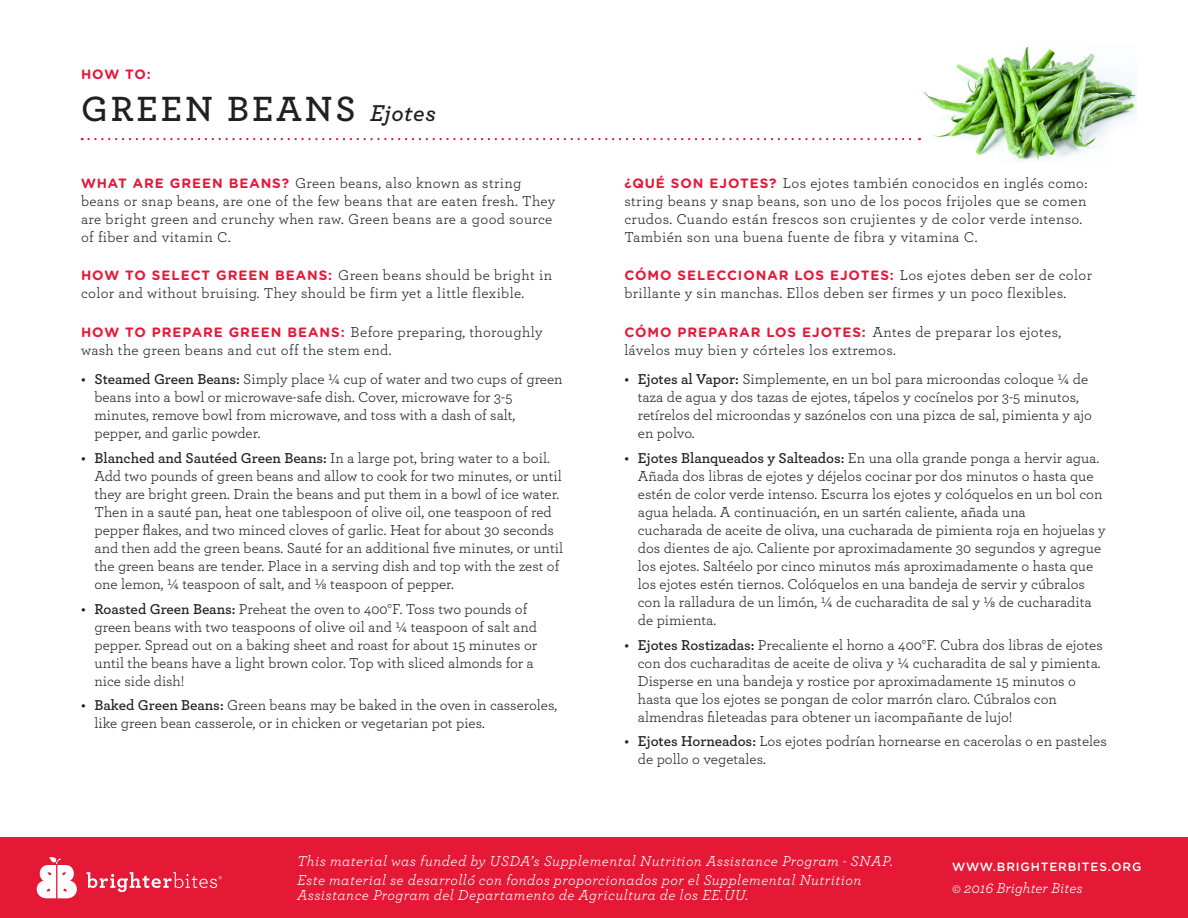
<style>
.page{position:relative;width:1188px;height:918px;background:#fff}
.page>*{position:absolute;margin:0;border:0;box-sizing:border-box;transform-origin:0 0}
.t1{font:600 36.75px "Archer";letter-spacing:.08em;color:#231f20}
.t2{font:15px/18px "Archer";color:#231f20}
.t3{font:15px/18px "Archer";letter-spacing:.025em;color:#231f20}
.t4{font:italic 15px/15px "Archer";letter-spacing:.03em;color:#fff}
.t5{font:italic 15px "Archer";color:#fff}
.t6{font:700 13.5px "Gotham Rounded";letter-spacing:.07em;color:#e51836}
.t7{font:500 12px "Gotham Rounded";letter-spacing:.07em;color:#fff}
.s1{font-style:italic;font-size:24px}
.s2{font-family:"Gotham Rounded";font-weight:700;font-size:13.5px;color:#e51836}
.s3{font-weight:600}
.s4{font-family:"Archer";font-weight:400;font-size:15px;color:#231f20}
</style>
<div class="page">
<img style="left:924px;top:46px;width:212px;height:115px">
<div style="left:0;top:838px;width:1188px;height:80px;background:#e51836"></div>
<svg style="left:37px;top:857px;width:40px;height:41px"></svg>
<svg style="left:87px;top:872px;width:135px;height:20px"></svg>
<svg style="left:89px;top:138px;width:831px;height:2px"></svg>
<p class="t6" style="left:81px;top:65px;width:71px">HOW TO:</p>
<p class="t1" style="left:81px;top:81px;width:356px">GREEN BEANS <span class="s1">Ejotes</span></p>
<p class="t3" style="left:81px;top:173px;width:476px"><span class="s2">WHAT ARE GREEN BEANS?</span> Green beans, also known as string beans or snap beans, are one of the few beans that are eaten fresh. They are bright green and crunchy when raw. Green beans are a good source of fiber and vitamin C.</p>
<p class="t3" style="left:81px;top:265px;width:473px"><span class="s2">HOW TO SELECT GREEN BEANS:</span> Green beans should be bright in color and without bruising. They should be firm yet a little flexible.</p>
<p class="t3" style="left:81px;top:322px;width:463px"><span class="s2">HOW TO PREPARE GREEN BEANS:</span> Before preparing, thoroughly wash the green beans and cut off the stem end.</p>
<p class="t2" style="left:94px;top:369px;width:470px;text-indent:-14px"><span class="s3">• Steamed Green Beans:</span> Simply place ¼ cup of water and two cups of green beans into a bowl or microwave-safe dish. Cover, microwave for 3-5 minutes, remove bowl from microwave, and toss with a dash of salt, pepper, and garlic powder.</p>
<p class="t2" style="left:94px;top:448px;width:470px;text-indent:-14px"><span class="s3">• Blanched and Sautéed Green Beans:</span> In a large pot, bring water to a boil.<br>Add two pounds of green beans and allow to cook for two minutes, or until they are bright green. Drain the beans and put them in a bowl of ice water.<br>Then in a sauté pan, heat one tablespoon of olive oil, one teaspoon of red pepper flakes, and two minced cloves of garlic. Heat for about 30 seconds and then add the green beans. Sauté for an additional five minutes, or until the green beans are tender. Place in a serving dish and top with the zest of one lemon, ¼ teaspoon of salt, and ⅛ teaspoon of pepper.</p>
<p class="t2" style="left:94px;top:599px;width:444px;text-indent:-14px"><span class="s3">• Roasted Green Beans:</span> Preheat the oven to 400°F. Toss two pounds of green beans with two teaspoons of olive oil and ¼ teaspoon of salt and pepper. Spread out on a baking sheet and roast for about 15 minutes or until the beans have a light brown color. Top with sliced almonds for a nice side dish!</p>
<p class="t2" style="left:94px;top:696px;width:464px;text-indent:-14px"><span class="s3">• Baked Green Beans:</span> Green beans may be baked in the oven in casseroles, like green bean casserole, or in chicken or vegetarian pot pies.</p>
<p class="t3" style="left:624px;top:173px;width:465px"><span class="s2">¿QUÉ SON EJOTES?</span> Los ejotes también conocidos en inglés como: string beans y snap beans, son uno de los pocos frijoles que se comen crudos. Cuando están frescos son crujientes y de color verde intenso.<br>También son una buena fuente de fibra y vitamina C.</p>
<p class="t6" style="left:624px;top:265px;width:469px">CÓMO SELECCIONAR LOS EJOTES: <span class="s4">Los ejotes deben ser de color</span></p>
<p class="t3" style="left:624px;top:283px;width:443px">brillante y sin manchas. Ellos deben ser firmes y un poco flexibles.</p>
<p class="t3" style="left:624px;top:322px;width:439px"><span class="s2">CÓMO PREPARAR LOS EJOTES:</span> Antes de preparar los ejotes, lávelos muy bien y córteles los extremos.</p>
<p class="t2" style="left:638px;top:369px;width:456px;text-indent:-14px"><span class="s3">• Ejotes al Vapor:</span> Simplemente, en un bol para microondas coloque ¼ de taza de agua y dos tazas de ejotes, tápelos y cocínelos por 3-5 minutos, retírelos del microondas y sazónelos con una pizca de sal, pimienta y ajo en polvo.</p>
<p class="t2" style="left:638px;top:448px;width:470px;text-indent:-14px"><span class="s3">• Ejotes Blanqueados y Salteados:</span> En una olla grande ponga a hervir agua.<br>Añada dos libras de ejotes y déjelos cocinar por dos minutos o hasta que estén de color verde intenso. Escurra los ejotes y colóquelos en un bol con agua helada. A continuación, en un sartén caliente, añada una<br>cucharada de aceite de oliva, una cucharada de pimienta roja en hojuelas y dos dientes de ajo. Caliente por aproximadamente 30 segundos y agregue los ejotes. Saltéelo por cinco minutos más aproximadamente o hasta que los ejotes estén tiernos. Colóquelos en una bandeja de servir y cúbralos con la ralladura de un limón, ¼ de cucharadita de sal y ⅛ de cucharadita de pimienta.</p>
<p class="t2" style="left:638px;top:635px;width:466px;text-indent:-14px"><span class="s3">• Ejotes Rostizadas:</span> Precaliente el horno a 400°F. Cubra dos libras de ejotes con dos cucharaditas de aceite de oliva y ¼ cucharadita de sal y pimienta.<br>Disperse en una bandeja y rostice por aproximadamente 15 minutos o hasta que los ejotes se pongan de color marrón claro. Cúbralos con almendras fileteadas para obtener un ¡acompañante de lujo!</p>
<p class="t2" style="left:638px;top:732px;width:470px;text-indent:-14px"><span class="s3">• Ejotes Horneados:</span> Los ejotes podrían hornearse en cacerolas o en pasteles de pollo o vegetales.</p>
<p class="t4" style="left:297px;top:853px;width:597px">This material was funded by USDA’s Supplemental Nutrition Assistance Program - SNAP.</p>
<p class="t4" style="left:297px;top:872px;width:566px">Este material se desarrolló con fondos proporcionados por el Supplemental Nutrition<br>Assistance Program del Departamento de Agricultura de los EE.UU.</p>
<p class="t7" style="left:952px;top:859px;width:191px">WWW.BRIGHTERBITES.ORG</p>
<p class="t5" style="left:952px;top:877px;width:132px">© 2016 Brighter Bites</p>
</div>
